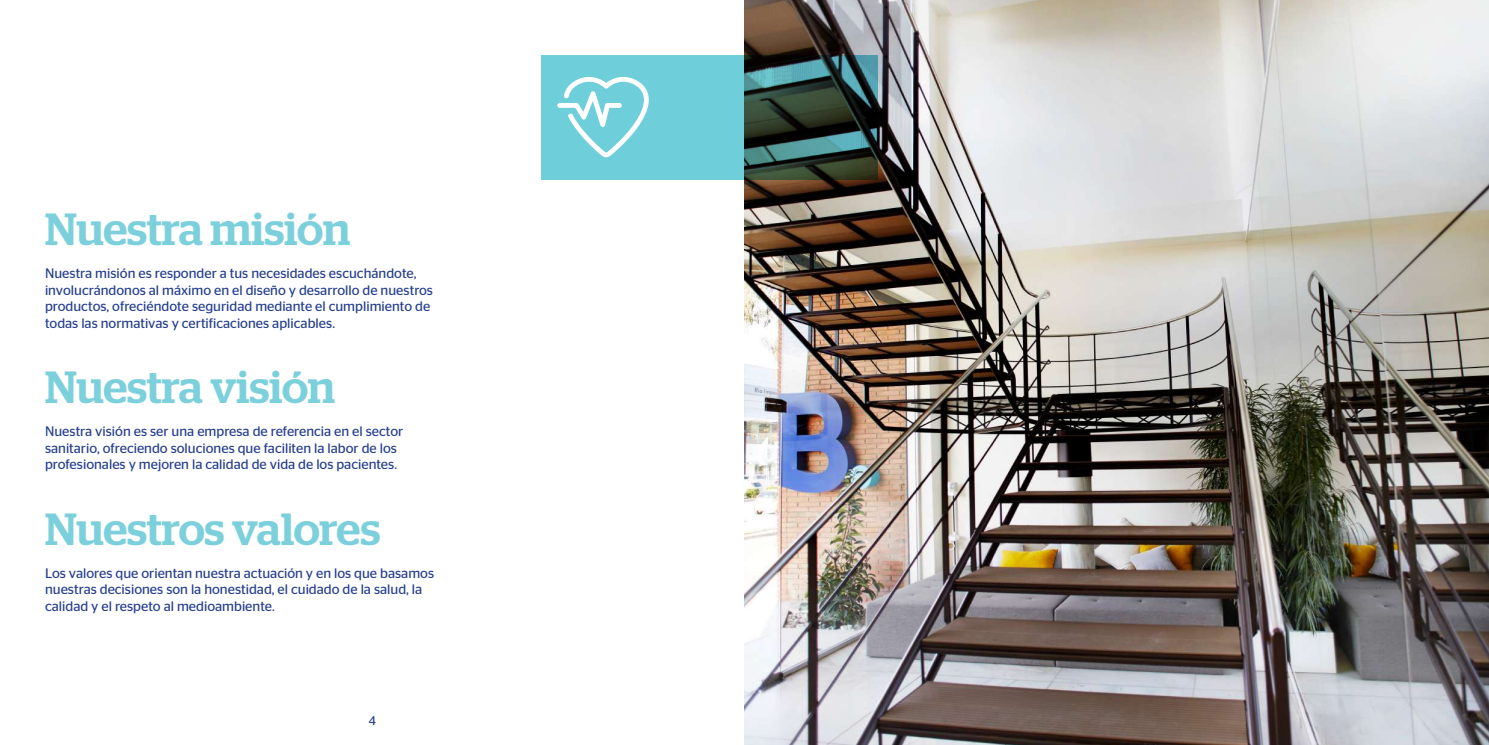
<style>
.page{position:relative;width:1489px;height:745px;background:#fff}
.page>*{position:absolute;margin:0;border:0;box-sizing:border-box;transform-origin:0 0}
.t1{font:500 45px "Stag";letter-spacing:-.005em;color:#7cd0dc}
.t2{font:13.75px/16.5px "Stag Sans";color:#253f8e}
.t3{font:12.5px "Stag Sans";color:#243f94}
</style>
<div class="page">
<div style="left:540px;top:55px;width:337px;height:124px;background:#6eceda"></div>
<svg style="left:557px;top:77px;width:92px;height:80px"></svg>
<img style="left:744px;top:0;width:744px;height:744px">
<h1 class="t1" style="left:45px;top:203px;width:307px">Nuestra misión</h1>
<p class="t2" style="left:45px;top:265px;width:389px">Nuestra misión es responder a tus necesidades escuchándote, involucrándonos al máximo en el diseño y desarrollo de nuestros productos, ofreciéndote seguridad mediante el cumplimiento de todas las normativas y certificaciones aplicables.</p>
<h1 class="t1" style="left:45px;top:360px;width:292px">Nuestra visión</h1>
<p class="t2" style="left:45px;top:423px;width:360px">Nuestra visión es ser una empresa de referencia en el sector sanitario, ofreciendo soluciones que faciliten la labor de los profesionales y mejoren la calidad de vida de los pacientes.</p>
<h1 class="t1" style="left:45px;top:502px;width:337px">Nuestros valores</h1>
<p class="t2" style="left:45px;top:564px;width:390px">Los valores que orientan nuestra actuación y en los que basamos nuestras decisiones son la honestidad, el cuidado de la salud, la calidad y el respeto al medioambiente.</p>
<p class="t3" style="left:369px;top:712px;width:9px">4</p>
</div>
